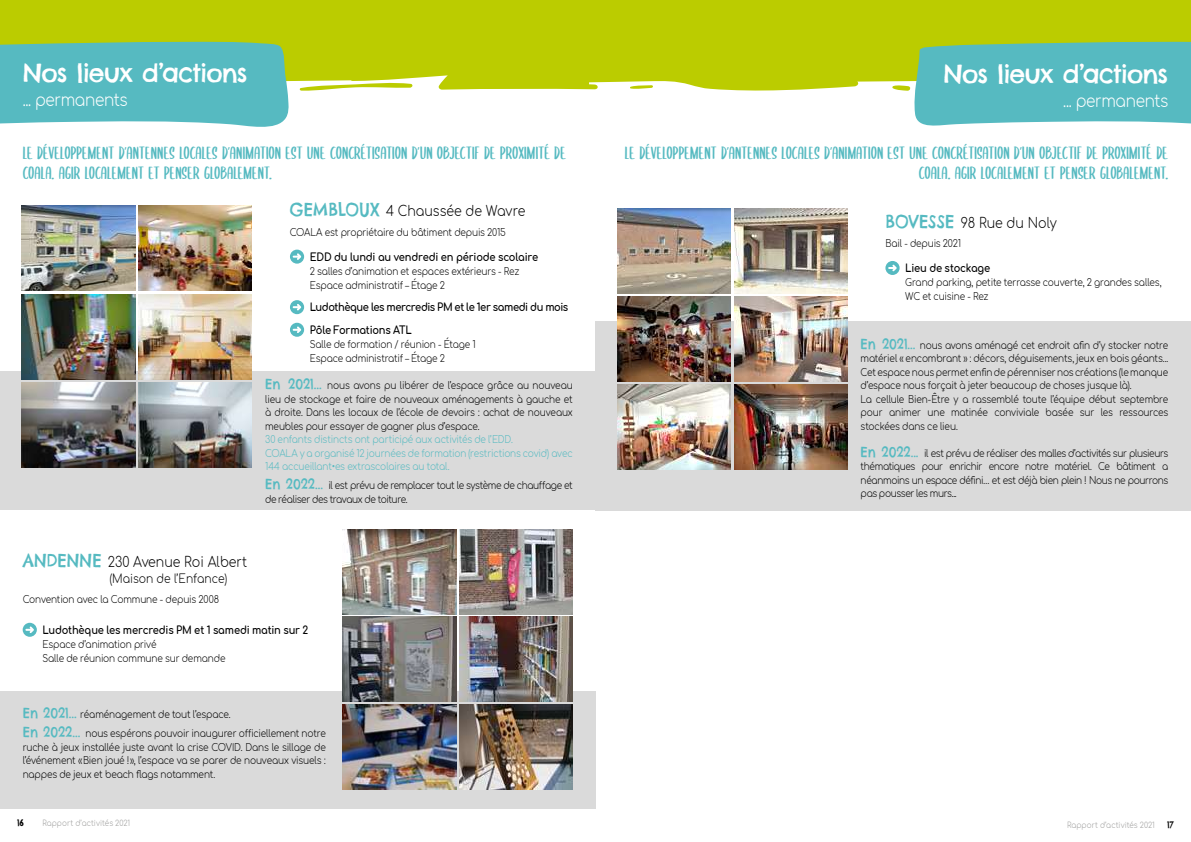
<style>
.page{position:relative;width:1191px;height:842px;background:#fff}
.page>*{position:absolute;margin:0;border:0;box-sizing:border-box;transform-origin:0 0}
.t1{font:25px "Chelsea Market";letter-spacing:-.035em;color:#fff}
.t2{font:18px/20px "SUBSCRIBER";letter-spacing:-.005em;color:#56bac1}
.t3{font:300 17px "Comfortaa";letter-spacing:-.025em;color:#fff;scale:.9 1}
.t4{font:300 14px "Comfortaa";color:#000;scale:.9 1}
.t5{font:300 12px "Comfortaa";color:#000;scale:.9 1}
.t6{font:700 11px/22.5px "Comfortaa";letter-spacing:-.025em;color:#000;scale:.9 1}
.t7{font:300 10px/13.5px "Comfortaa";letter-spacing:-.02em;color:#000;scale:.9 1}
.t8{font:300 10px/13.5px "Comfortaa";letter-spacing:-.02em;color:#56bac1;scale:.9 1}
.t9{font:300 10px/13.5px "Comfortaa";letter-spacing:-.04em;color:#000;scale:.9 1}
.t10{font:9px "Chelsea Market";color:#000}
.t11{font:300 8px "Comfortaa";letter-spacing:.005em;color:#9d9d9c;scale:.9 1}
.s1{font-family:"Chelsea Market";font-weight:400;font-size:18px;color:#56bac1}
.s2{font-family:"Chelsea Market";font-weight:400;font-size:14px;color:#56bac1}
</style>
<div class="page">
<div style="left:0;top:0;width:560px;height:90px;background:#bc0"></div>
<svg style="left:299px;top:82px;width:115px;height:9px"></svg>
<svg style="left:0;top:41px;width:289px;height:86px;background:#61bebe"></svg>
<div style="left:560px;top:0;width:631px;height:91px;background:#bc0"></div>
<svg style="left:629px;top:85px;width:24px;height:4px"></svg>
<div style="left:0;top:691px;width:595px;height:118px;background:#dadada"></div>
<div style="left:0;top:371px;width:595px;height:139px;background:#dadada"></div>
<img style="left:138px;top:206px;width:114px;height:85px">
<img style="left:22px;top:294px;width:113px;height:85px">
<img style="left:138px;top:294px;width:114px;height:85px">
<img style="left:22px;top:206px;width:113px;height:85px">
<img style="left:22px;top:382px;width:113px;height:85px">
<img style="left:138px;top:382px;width:114px;height:85px">
<img style="left:343px;top:529px;width:113px;height:85px">
<img style="left:459px;top:617px;width:114px;height:85px">
<img style="left:343px;top:704px;width:113px;height:85px">
<img style="left:459px;top:529px;width:114px;height:85px">
<img style="left:459px;top:704px;width:114px;height:85px">
<img style="left:343px;top:617px;width:113px;height:85px">
<div style="left:290px;top:250px;width:14px;height:14px;background:#56bac1;border-radius:50%"></div>
<svg style="left:293px;top:253px;width:8px;height:7px"></svg>
<div style="left:290px;top:300px;width:14px;height:14px;background:#56bac1;border-radius:50%"></div>
<svg style="left:293px;top:304px;width:8px;height:7px"></svg>
<div style="left:23px;top:623px;width:14px;height:14px;background:#56bac1;border-radius:50%"></div>
<svg style="left:25px;top:626px;width:9px;height:7px"></svg>
<svg style="left:892px;top:41px;width:299px;height:85px;background:#6ac0b8"></svg>
<div style="left:290px;top:323px;width:14px;height:14px;background:#56bac1;border-radius:50%"></div>
<svg style="left:293px;top:326px;width:8px;height:7px"></svg>
<div style="left:595px;top:321px;width:596px;height:189px;background:#dadada"></div>
<img style="left:617px;top:208px;width:114px;height:85px">
<img style="left:734px;top:208px;width:113px;height:85px">
<img style="left:734px;top:296px;width:113px;height:85px">
<img style="left:734px;top:384px;width:113px;height:85px">
<img style="left:617px;top:384px;width:114px;height:85px">
<img style="left:617px;top:296px;width:114px;height:85px">
<div style="left:885px;top:261px;width:14px;height:14px;background:#56bac1;border-radius:50%"></div>
<svg style="left:888px;top:265px;width:8px;height:6px"></svg>
<h1 class="t1" style="left:23px;top:57px;width:226px">Nos lieux d’actions</h1>
<h3 class="t3" style="left:23px;top:85px;width:118px">... permanents</h3>
<h2 class="t2" style="left:23px;top:141px;width:545px">LE DÉVELOPPEMENT D’ANTENNES LOCALES D’ANIMATION EST UNE CONCRÉTISATION D’UN OBJECTIF DE PROXIMITÉ DE<br>COALA. AGIR LOCALEMENT ET PENSER GLOBALEMENT…</h2>
<h3 class="t4" style="left:290px;top:198px;width:263px"><span class="s1">GEMBLOUX</span> 4 Chaussée de Wavre</h3>
<p class="t7" style="left:290px;top:224px;width:241px">COALA est propriétaire du bâtiment depuis 2015</p>
<p class="t6" style="left:310px;top:244px;width:255px">EDD du lundi au vendredi en période scolaire</p>
<p class="t7" style="left:310px;top:262px;width:234px;line-height:14px">2 salles d’animation et espaces extérieurs - Rez<br>Espace administratif – Étage 2</p>
<p class="t6" style="left:310px;top:294px;width:289px">Ludothèque les mercredis PM et le 1er samedi du mois<br>Pôle Formations ATL</p>
<p class="t7" style="left:310px;top:335px;width:186px;line-height:14.4px">Salle de formation / réunion - Étage 1<br>Espace administratif – Étage 2</p>
<p class="t7" style="left:265px;top:377px;width:343px;text-align:justify"><span class="s2">En 2021...</span> nous avons pu libérer de l’espace grâce au nouveau lieu de stockage et faire de nouveaux aménagements à gauche et à droite. Dans les locaux de l’école de devoirs : achat de nouveaux meubles pour essayer de gagner plus d’espace.</p>
<p class="t8" style="left:265px;top:431px;width:343px">30 enfants distincts ont participé aux activités de l’EDD.<br>COALA y a organisé 12 journées de formation (restrictions covid) avec<br>144 accueillant•es extrascolaires au total.</p>
<p class="t9" style="left:265px;top:477px;width:343px"><span class="s2">En 2022...</span> il est prévu de remplacer tout le système de chauffage et de réaliser des travaux de toiture.</p>
<h3 class="t4" style="left:23px;top:549px;width:251px"><span class="s1">ANDENNE</span> 230 Avenue Roi Albert</h3>
<p class="t5" style="left:109px;top:568px;width:133px">(Maison de l’Enfance)</p>
<p class="t7" style="left:23px;top:591px;width:220px">Convention avec la Commune - depuis 2008</p>
<p class="t6" style="left:43px;top:617px;width:297px">Ludothèque les mercredis PM et 1 samedi matin sur 2</p>
<p class="t7" style="left:43px;top:636px;width:205px;line-height:14px">Espace d’animation privé<br>Salle de réunion commune sur demande</p>
<p class="t7" style="left:23px;top:703px;width:338px;line-height:19.2px"><span class="s2">En 2021...</span> réaménagement de tout l’espace.<br><span class="s2">En 2022...</span> nous espérons pouvoir inaugurer officiellement notre</p>
<p class="t7" style="left:23px;top:739px;width:338px;text-align:justify">ruche à jeux installée juste avant la crise COVID. Dans le sillage de l’événement «Bien joué !», l’espace va se parer de nouveaux visuels : nappes de jeux et beach flags notamment.</p>
<h1 class="t1" style="left:943px;top:58px;width:226px">Nos lieux d’actions</h1>
<h3 class="t3" style="left:1063px;top:85px;width:118px">... permanents</h3>
<h2 class="t2" style="left:625px;top:141px;width:545px;text-align:right">LE DÉVELOPPEMENT D’ANTENNES LOCALES D’ANIMATION EST UNE CONCRÉTISATION D’UN OBJECTIF DE PROXIMITÉ DE<br>COALA. AGIR LOCALEMENT ET PENSER GLOBALEMENT…</h2>
<h3 class="t4" style="left:885px;top:210px;width:192px"><span class="s1">BOVESSE</span> 98 Rue du Noly</h3>
<p class="t7" style="left:885px;top:235px;width:86px">Bail - depuis 2021</p>
<p class="t6" style="left:905px;top:255px;width:96px">Lieu de stockage</p>
<p class="t7" style="left:905px;top:274px;width:286px;line-height:14px">Grand parking, petite terrasse couverte, 2 grandes salles,<br>WC et cuisine - Rez</p>
<p class="t7" style="left:860px;top:337px;width:343px"><span class="s2">En 2021...</span> nous avons aménagé cet endroit afin d’y stocker notre matériel « encombrant » : décors, déguisements, jeux en bois géants...<br>Cet espace nous permet enfin de pérenniser nos créations (le manque d’espace nous forçait à jeter beaucoup de choses jusque là).<br>La cellule Bien-Être y a rassemblé toute l’équipe début septembre pour animer une matinée conviviale basée sur les ressources stockées dans ce lieu.</p>
<p class="t7" style="left:860px;top:445px;width:343px;text-align:justify"><span class="s2">En 2022...</span> il est prévu de réaliser des malles d’activités sur plusieurs thématiques pour enrichir encore notre matériel. Ce bâtiment a néanmoins un espace défini… et est déjà bien plein ! Nous ne pourrons pas pousser les murs...</p>
<p class="t10" style="left:17px;top:817px;width:8px">16</p>
<p class="t11" style="left:42px;top:816px;width:99px">Rapport d’activités 2021</p>
<p class="t11" style="left:1067px;top:818px;width:99px">Rapport d’activités 2021</p>
<p class="t10" style="left:1167px;top:819px;width:8px">17</p>
</div>
